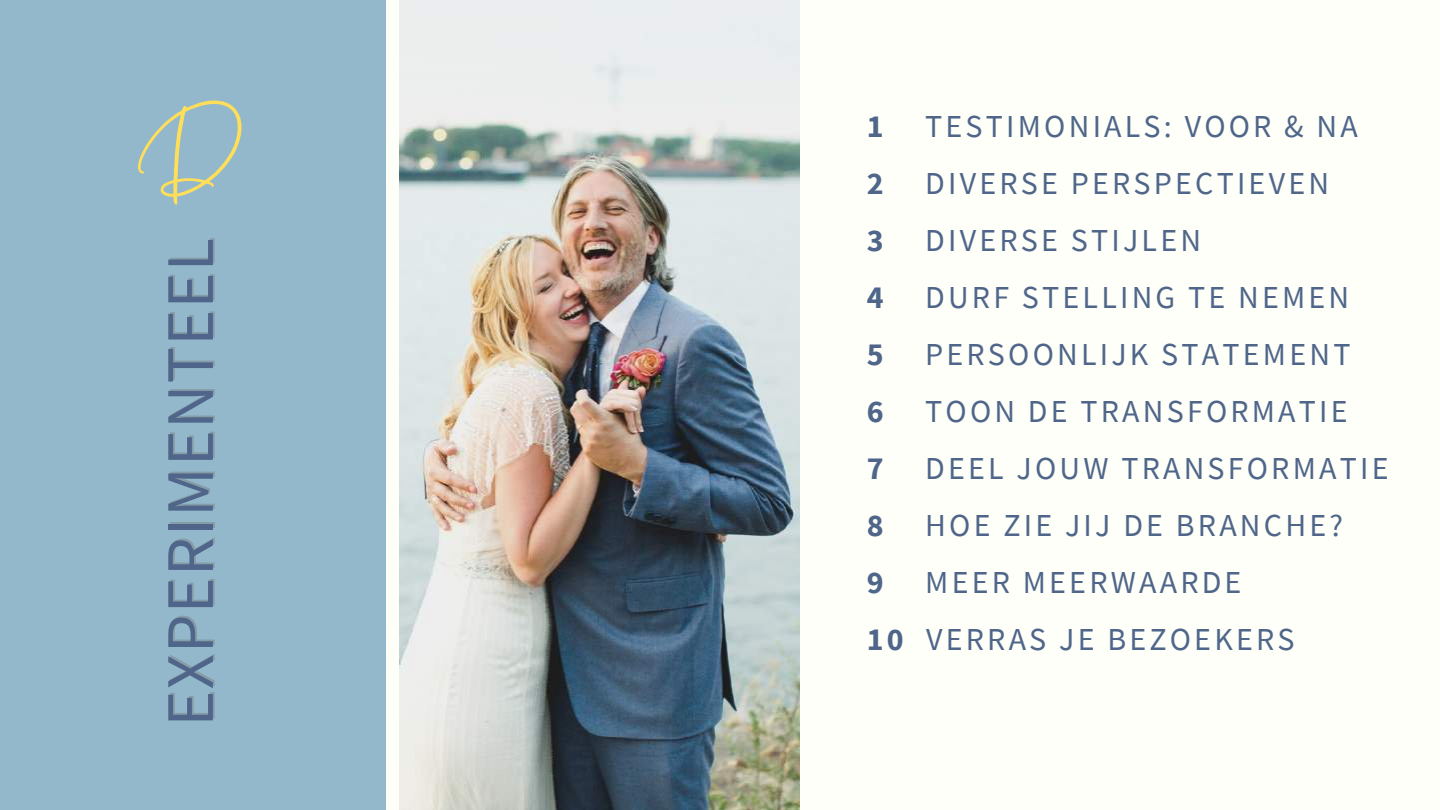
<style>
.page{position:relative;width:1440px;height:810px;background:#93b8cb}
.page>*{position:absolute;margin:0;border:0;box-sizing:border-box;transform-origin:0 0}
.t1{font:85px "Gistesy";color:#ffde59}
.t2{font:68px "Source Sans Pro";letter-spacing:.02em;color:#4f668a}
.t3{font:32px/57px "Source Sans Pro";letter-spacing:.1em;color:#4f668a;text-align:center}
.t4{font:700 32px "Source Sans Pro";color:#4f668a}
.s1{font-weight:700}
</style>
<div class="page">
<div style="left:386px;top:0;width:1054px;height:810px;background:#fefff8"></div>
<img style="left:400px;top:0;width:400px;height:810px">
<h1 class="t1" style="left:140px;top:89px;width:101px">D</h1>
<h2 class="t2" style="left:146px;top:727px;width:490px;rotate:-90deg">EXPERIMENTEEL</h2>
<p class="t4" style="left:867px;top:105px;width:18px">1</p>
<p class="t3" style="left:925px;top:97px;width:434px">TESTIMONIALS: VOOR &amp; NA</p>
<p class="t4" style="left:867px;top:162px;width:18px">2</p>
<p class="t3" style="left:925px;top:154px;width:405px">DIVERSE PERSPECTIEVEN</p>
<p class="t4" style="left:867px;top:219px;width:18px">3</p>
<p class="t3" style="left:925px;top:211px;width:277px">DIVERSE STIJLEN</p>
<p class="t4" style="left:867px;top:276px;width:18px">4</p>
<p class="t3" style="left:925px;top:268px;width:426px">DURF STELLING TE NEMEN</p>
<p class="t4" style="left:867px;top:333px;width:18px">5</p>
<p class="t3" style="left:925px;top:325px;width:427px">PERSOONLIJK STATEMENT</p>
<p class="t4" style="left:867px;top:390px;width:18px">6</p>
<p class="t3" style="left:925px;top:382px;width:424px">TOON DE TRANSFORMATIE</p>
<p class="t4" style="left:867px;top:447px;width:18px">7</p>
<p class="t3" style="left:925px;top:439px;width:465px">DEEL JOUW TRANSFORMATIE</p>
<p class="t4" style="left:867px;top:504px;width:18px">8</p>
<p class="t3" style="left:925px;top:496px;width:419px">HOE ZIE JIJ DE BRANCHE?</p>
<p class="t4" style="left:867px;top:561px;width:18px">9</p>
<p class="t3" style="left:867px;top:553px;width:429px">MEER MEERWAARDE<br><span class="s1">10</span> VERRAS JE BEZOEKERS</p>
</div>
